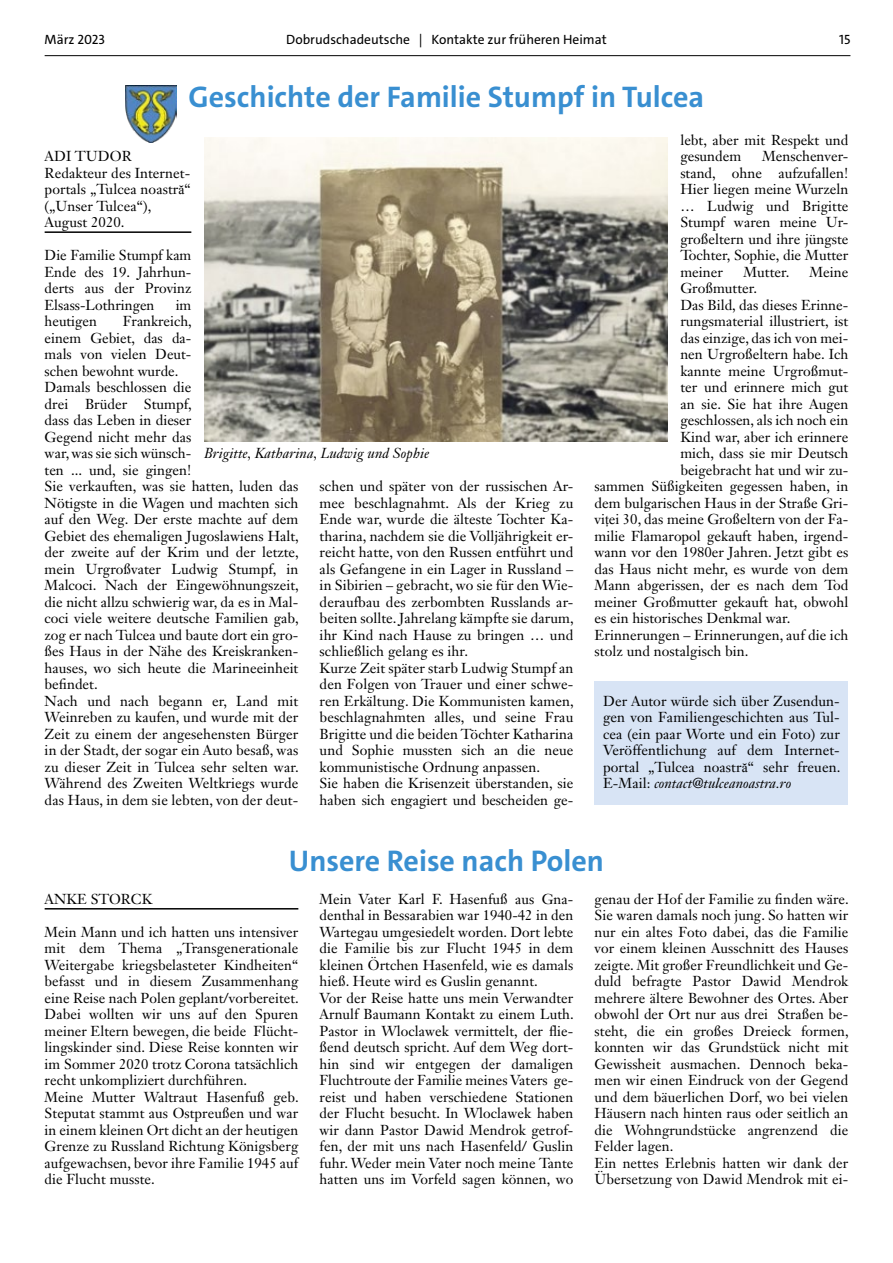
<style>
.page{position:relative;width:893px;height:1263px;background:#fff}
.page>*{position:absolute;margin:0;border:0;box-sizing:border-box;transform-origin:0 0}
.t1{font:700 30px "The Sans";color:#398fd1}
.t2{font:14.25px/16.5px "Janson Text LT Std";letter-spacing:.005em;color:#000}
.t3{font:italic 14.25px "Janson Text LT Std";letter-spacing:.005em;color:#000}
.t4{font:13.5px "The Sans";color:#000}
.s1{font-family:"Times New Roman";font-size:13.5px}
.s2{font-style:italic}
</style>
<div class="page">
<hr style="left:45px;top:55px;width:805px;height:1px;background:#000">
<hr style="left:45px;top:231px;width:146px;height:2px;background:#000">
<div style="left:595px;top:681px;width:253px;height:124px;background:#d8e4f5"></div>
<img style="left:204px;top:137px;width:464px;height:305px">
<img style="left:126px;top:85px;width:51px;height:58px">
<hr style="left:45px;top:908px;width:253px;height:1px;background:#000">
<p class="t4" style="left:45px;top:31px;width:62px">März 2023</p>
<p class="t4" style="left:286px;top:31px;width:322px">Dobrudschadeutsche | Kontakte zur früheren Heimat</p>
<p class="t4" style="left:839px;top:31px;width:13px">15</p>
<h1 class="t1" style="left:189px;top:78px;width:517px">Geschichte der Familie Stumpf in Tulcea</h1>
<p class="t2" style="left:45px;top:148px;width:148px">ADI TUDOR<br>Redakteur des Internet&shy;portals „Tulcea noastr<span class="s1">ă</span>“ („Unser Tulcea“),<br>August 2020.</p>
<p class="t2" style="left:45px;top:247px;width:148px;text-align:justify">Die Familie Stumpf kam Ende des 19. Jahrhun&shy;derts aus der Provinz Elsass-Lothringen</p>
<p class="t2" style="left:176px;top:296px;width:17px">im</p>
<p class="t2" style="left:45px;top:313px;width:256px;text-indent:78px">Frankreich,<br>einem Gebiet, das da-<br>mals von vielen Deut-<br>schen bewohnt wurde.<br>Damals beschlossen die<br>drei Brüder Stumpf,<br>dass das Leben in dieser<br>Gegend nicht mehr das<br>war, was sie sich wünsch-<br>ten ... und, sie gingen!<br>Sie verkauften, was sie hatten, luden das<br>Nötigste in die Wagen und machten sich auf den Weg. Der erste machte auf dem<br>Gebiet des ehemaligen Jugoslawiens Halt, der zweite auf der Krim und der letzte, mein Urgroßvater Ludwig Stumpf, in<br>Malcoci. Nach der Eingewöhnungszeit, die nicht allzu schwierig war, da es in Mal&shy;coci viele weitere deutsche Familien gab, zog er nach Tulcea und baute dort ein gro&shy;ßes Haus in der Nähe des Kreiskranken&shy;hauses, wo sich heute die Marineeinheit befindet.<br>Nach und nach begann er, Land mit<br>Weinreben zu kaufen, und wurde mit der<br>Zeit zu einem der angesehensten Bürger in der Stadt, der sogar ein Auto besaß, was zu dieser Zeit in Tulcea sehr selten war.<br>Während des Zweiten Weltkriegs wurde das Haus, in dem sie lebten, von der deut-</p>
<p class="t2" style="left:45px;top:313px;width:54px">heutigen</p>
<p class="t3" style="left:204px;top:444px;width:227px">Brigitte, Katharina, Ludwig und Sophie</p>
<p class="t2" style="left:320px;top:478px;width:256px">schen und später von der russischen Ar&shy;mee beschlagnahmt. Als der Krieg zu Ende war, wurde die älteste Tochter Ka&shy;tharina, nachdem sie die Volljährigkeit er&shy;reicht hatte, von den Russen entführt und als Gefangene in ein Lager in Russland – in Sibirien – gebracht, wo sie für den Wie&shy;deraufbau des zerbombten Russlands ar&shy;beiten sollte. Jahrelang kämpfte sie darum, ihr Kind nach Hause zu bringen … und schließlich gelang es ihr.<br>Kurze Zeit später starb Ludwig Stumpf an den Folgen von Trauer und einer schwe&shy;ren Erkältung. Die Kommunisten kamen, beschlagnahmten alles, und seine Frau Brigitte und die beiden Töchter Katharina und Sophie mussten sich an die neue kommunistische Ordnung anpassen.<br>Sie haben die Krisenzeit überstanden, sie haben sich engagiert und bescheiden ge-</p>
<p class="t2" style="left:680px;top:131px;width:169px">lebt, aber mit Respekt und gesundem</p>
<p class="t2" style="left:680px;top:148px;width:169px;text-align:justify;text-indent:82px">Menschenver&shy;stand, ohne aufzufallen!<br>Hier liegen meine Wurzeln … Ludwig und Brigitte Stumpf waren meine Ur&shy;großeltern und ihre jüngste Tochter, Sophie, die Mutter meiner</p>
<p class="t2" style="left:743px;top:263px;width:47px">Mutter.</p>
<p class="t2" style="left:809px;top:263px;width:40px">Meine</p>
<p class="t2" style="left:680px;top:280px;width:78px">Großmutter.</p>
<p class="t2" style="left:680px;top:296px;width:169px">Das Bild, das dieses Erinne-</p>
<p class="t2" style="left:680px;top:313px;width:169px">rungsmaterial illustriert, ist</p>
<p class="t2" style="left:680px;top:329px;width:169px">das einzige, das ich von mei-</p>
<p class="t2" style="left:680px;top:346px;width:169px">nen Urgroßeltern habe. Ich</p>
<p class="t2" style="left:680px;top:362px;width:169px">kannte meine Urgroßmut-</p>
<p class="t2" style="left:680px;top:379px;width:169px">ter und erinnere mich gut</p>
<p class="t2" style="left:680px;top:395px;width:169px">an sie. Sie hat ihre Augen</p>
<p class="t2" style="left:680px;top:412px;width:169px">geschlossen, als ich noch ein</p>
<p class="t2" style="left:680px;top:428px;width:169px">Kind war, aber ich erinnere</p>
<p class="t2" style="left:680px;top:445px;width:169px">mich, dass sie mir Deutsch</p>
<p class="t2" style="left:680px;top:461px;width:169px">beigebracht hat und wir zu-</p>
<p class="t2" style="left:595px;top:478px;width:255px">sammen Süßigkeiten gegessen haben, in</p>
<p class="t2" style="left:595px;top:494px;width:255px">dem bulgarischen Haus in der Straße Gri-</p>
<p class="t2" style="left:595px;top:511px;width:255px">vi<span class="s1">ț</span>ei 30, das meine Großeltern von der Fa-</p>
<p class="t2" style="left:595px;top:527px;width:255px">milie Flamaropol gekauft haben, irgend-</p>
<p class="t2" style="left:595px;top:544px;width:255px">wann vor den 1980er Jahren. Jetzt gibt es</p>
<p class="t2" style="left:595px;top:560px;width:255px">das Haus nicht mehr, es wurde von dem</p>
<p class="t2" style="left:595px;top:577px;width:255px">Mann abgerissen, der es nach dem Tod</p>
<p class="t2" style="left:595px;top:593px;width:255px">meiner Großmutter gekauft hat, obwohl</p>
<p class="t2" style="left:595px;top:610px;width:197px">es ein historisches Denkmal war.</p>
<p class="t2" style="left:595px;top:626px;width:255px">Erinnerungen – Erinnerungen, auf die ich</p>
<p class="t2" style="left:595px;top:643px;width:156px">stolz und nostalgisch bin.</p>
<p class="t2" style="left:603px;top:692px;width:239px">Der Autor würde sich über Zusendun&shy;gen von Familiengeschichten aus Tul&shy;cea (ein paar Worte und ein Foto) zur Veröffentlichung auf dem Internet&shy;portal „Tulcea noastr<span class="s1">ă</span>“ sehr freuen.<br>E-Mail: <span class="s2">contact@tulceanoastra.ro</span></p>
<h1 class="t1" style="left:289px;top:842px;width:317px">Unsere Reise nach Polen</h1>
<p class="t2" style="left:45px;top:890px;width:109px">ANKE STORCK</p>
<p class="t2" style="left:45px;top:923px;width:256px">Mein Mann und ich hatten uns intensiver mit dem Thema „Transgenerationale Weitergabe kriegsbelasteter Kindheiten“ befasst und in diesem Zusammenhang eine Reise nach Polen geplant/vorbereitet.<br>Dabei wollten wir uns auf den Spuren meiner Eltern bewegen, die beide Flücht&shy;lingskinder sind. Diese Reise konnten wir im Sommer 2020 trotz Corona tatsächlich recht unkompliziert durchführen.<br>Meine Mutter Waltraut Hasenfuß geb.<br>Steputat stammt aus Ostpreußen und war in einem kleinen Ort dicht an der heutigen Grenze zu Russland Richtung Königsberg aufgewachsen, bevor ihre Familie 1945 auf die Flucht musste.</p>
<p class="t2" style="left:320px;top:890px;width:256px">Mein Vater Karl F. Hasenfuß aus Gna&shy;denthal in Bessarabien war 1940-42 in den Wartegau umgesiedelt worden. Dort lebte die Familie bis zur Flucht 1945 in dem kleinen Örtchen Hasenfeld, wie es damals hieß. Heute wird es Guslin genannt.<br>Vor der Reise hatte uns mein Verwandter Arnulf Baumann Kontakt zu einem Luth.<br>Pastor in Wloclawek vermittelt, der flie&shy;ßend deutsch spricht. Auf dem Weg dort&shy;hin sind wir entgegen der damaligen Fluchtroute der Familie meines Vaters ge&shy;reist und haben verschiedene Stationen der Flucht besucht. In Wloclawek haben wir dann Pastor Dawid Mendrok getrof&shy;fen, der mit uns nach Hasenfeld/ Guslin fuhr. Weder mein Vater noch meine Tante hatten uns im Vorfeld sagen können, wo</p>
<p class="t2" style="left:595px;top:890px;width:256px">genau der Hof der Familie zu finden wäre.<br>Sie waren damals noch jung. So hatten wir nur ein altes Foto dabei, das die Familie vor einem kleinen Ausschnitt des Hauses zeigte. Mit großer Freundlichkeit und Ge&shy;duld befragte Pastor Dawid Mendrok mehrere ältere Bewohner des Ortes. Aber obwohl der Ort nur aus drei Straßen be&shy;steht, die ein großes Dreieck formen, konnten wir das Grundstück nicht mit Gewissheit ausmachen. Dennoch beka&shy;men wir einen Eindruck von der Gegend und dem bäuerlichen Dorf, wo bei vielen Häusern nach hinten raus oder seitlich an die Wohngrundstücke angrenzend die Felder lagen.<br>Ein nettes Erlebnis hatten wir dank der Übersetzung von Dawid Mendrok mit ei-</p>
</div>
